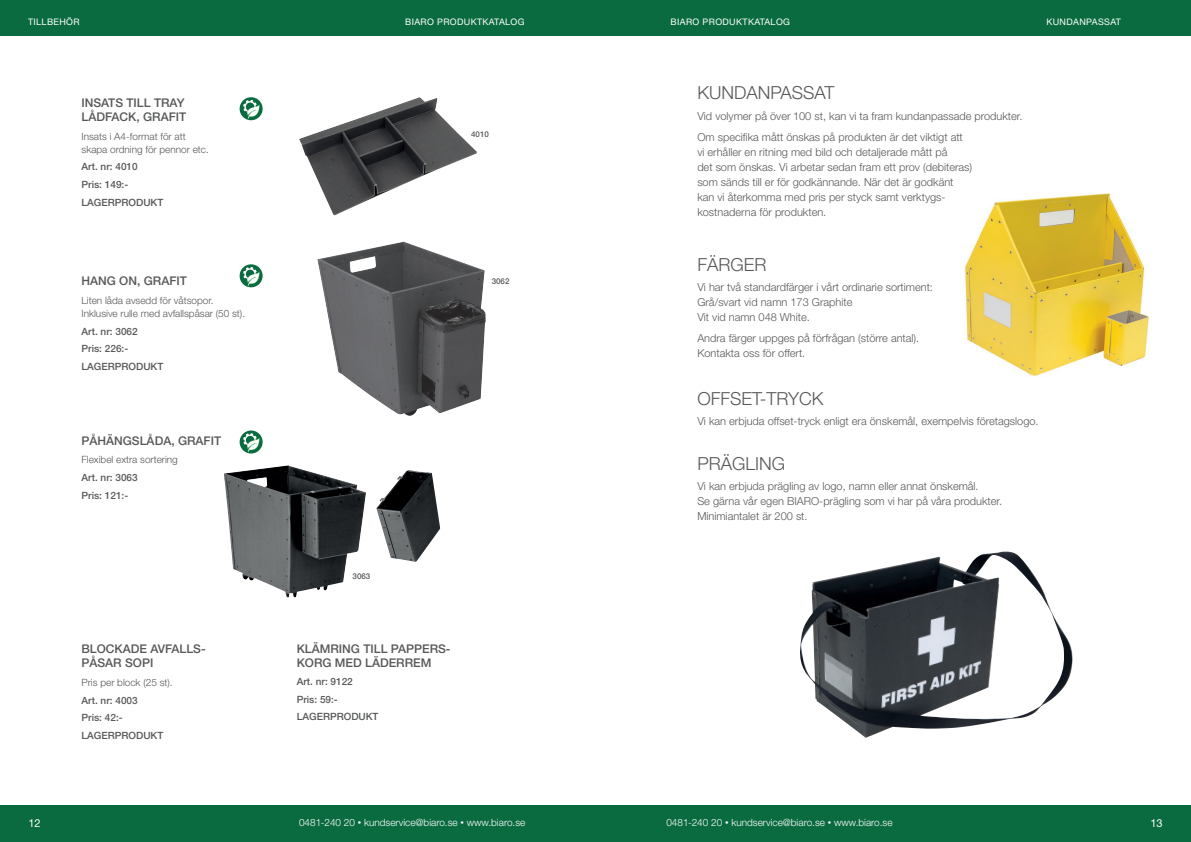
<style>
.page{position:relative;width:1191px;height:842px;background:#fff}
.page>*{position:absolute;margin:0;border:0;box-sizing:border-box;transform-origin:0 0}
.t1{font:300 18px "Helvetica Neue";color:#57585a}
.t2{font:500 12px/14.4px "Helvetica Neue";color:#57585a}
.t3{font:300 11px/15px "Helvetica Neue";color:#57585a}
.t4{font:11px "Helvetica Neue";color:#fff}
.t5{font:300 10px/13px "Helvetica Neue";color:#57585a}
.t6{font:500 10px/17.7px "Helvetica Neue";color:#57585a}
.t7{font:300 10px "Helvetica Neue";color:#fff}
.t8{font:9px "Helvetica Neue";letter-spacing:.04em;color:#fff}
.t9{font:500 8px "Helvetica Neue";color:#57585a}
.s1{font-size:7px}
</style>
<div class="page">
<div style="left:0;top:0;width:634px;height:36px;background:#0a6b40"></div>
<img style="left:317px;top:242px;width:169px;height:174px">
<img style="left:224px;top:465px;width:142px;height:132px">
<img style="left:376px;top:470px;width:64px;height:92px">
<img style="left:299px;top:97px;width:178px;height:119px">
<div style="left:0;top:805px;width:634px;height:37px;background:#0a6b40"></div>
<img style="left:965px;top:193px;width:184px;height:183px">
<div style="left:568px;top:0;width:623px;height:36px;background:#0a6b40"></div>
<img style="left:800px;top:551px;width:273px;height:187px">
<div style="left:557px;top:805px;width:634px;height:37px;background:#0a6b40"></div>
<svg style="left:240px;top:97px;width:23px;height:23px"></svg>
<svg style="left:243px;top:100px;width:16px;height:19px"></svg>
<svg style="left:240px;top:264px;width:23px;height:23px"></svg>
<svg style="left:243px;top:267px;width:16px;height:19px"></svg>
<svg style="left:240px;top:430px;width:23px;height:23px"></svg>
<svg style="left:243px;top:433px;width:16px;height:19px"></svg>
<p class="t8" style="left:28px;top:16px;width:53px">TILLBEHÖR</p>
<p class="t2" style="left:81px;top:95px;width:106px">INSATS TILL TRAY<br>LÅDFACK, GRAFIT</p>
<p class="t5" style="left:81px;top:129px;width:129px">Insats i A4-format för att skapa ordning för pennor etc.</p>
<p class="t6" style="left:81px;top:158px;width:83px">Art. nr: 4010<br>Pris: 149:-<br>LAGERPRODUKT</p>
<p class="t2" style="left:81px;top:274px;width:107px">HANG ON, GRAFIT</p>
<p class="t5" style="left:81px;top:294px;width:165px">Liten låda avsedd för våtsopor.<br>Inklusive rulle med avfallspåsar (50 st).</p>
<p class="t6" style="left:81px;top:322px;width:83px">Art. nr: 3062<br>Pris: 226:-<br>LAGERPRODUKT</p>
<p class="t2" style="left:81px;top:433px;width:141px">PÅHÄNGSLÅDA, GRAFIT</p>
<p class="t5" style="left:81px;top:453px;width:98px">Flexibel extra sortering</p>
<p class="t6" style="left:81px;top:469px;width:58px">Art. nr: 3063<br>Pris: 121:-</p>
<p class="t2" style="left:81px;top:641px;width:126px">BLOCKADE AVFALLS-<br>PÅSAR SOPI</p>
<p class="t5" style="left:81px;top:676px;width:93px">Pris per block (25 st).</p>
<p class="t6" style="left:81px;top:691px;width:83px">Art. nr: 4003<br>Pris: 42:-<br>LAGERPRODUKT</p>
<p class="t8" style="left:405px;top:16px;width:121px">BIARO PRODUKTKATALOG</p>
<p class="t9" style="left:471px;top:130px;width:19px">4010</p>
<p class="t9" style="left:492px;top:276px;width:19px">3062</p>
<p class="t9" style="left:352px;top:571px;width:19px">3063</p>
<p class="t2" style="left:297px;top:641px;width:155px">KLÄMRING TILL PAPPERS-<br>KORG MED LÄDERREM</p>
<p class="t6" style="left:297px;top:672px;width:83px">Art. nr: 9122<br>Pris: 59:-<br>LAGERPRODUKT</p>
<p class="t8" style="left:670px;top:16px;width:121px">BIARO PRODUKTKATALOG</p>
<p class="t8" style="left:1046px;top:16px;width:76px">KUNDANPASSAT</p>
<h1 class="t1" style="left:697px;top:82px;width:139px">KUNDANPASSAT</h1>
<p class="t3" style="left:697px;top:106px;width:326px;line-height:20.7px">Vid volymer på över 100 st, kan vi ta fram kundanpassade produkter.<br>Om specifika mått önskas på produkten är det viktigt att</p>
<p class="t3" style="left:697px;top:144px;width:276px">vi erhåller en ritning med bild och detaljerade mått på<br>det som önskas. Vi arbetar sedan fram ett prov (debiteras) som sänds till er för godkännande. När det är godkänt kan vi återkomma med pris per styck samt verktygs&shy;kostnaderna för produkten.</p>
<h1 class="t1" style="left:697px;top:253px;width:71px">FÄRGER</h1>
<p class="t3" style="left:697px;top:280px;width:237px">Vi har två standardfärger i vårt ordinarie sortiment:<br>Grå/svart vid namn 173 Graphite<br>Vit vid namn 048 White.</p>
<p class="t3" style="left:697px;top:330px;width:223px">Andra färger uppges på förfrågan (större antal).<br>Kontakta oss för offert.</p>
<h1 class="t1" style="left:697px;top:387px;width:128px">OFFSET-TRYCK</h1>
<p class="t3" style="left:697px;top:414px;width:343px">Vi kan erbjuda offset-tryck enligt era önskemål, exempelvis företagslogo.</p>
<h1 class="t1" style="left:697px;top:452px;width:89px">PRÄGLING</h1>
<p class="t3" style="left:697px;top:479px;width:306px">Vi kan erbjuda prägling av logo, namn eller annat önskemål.<br>Se gärna vår egen BIARO-prägling som vi har på våra produkter.<br>Minimiantalet är 200 st.</p>
<p class="t4" style="left:28px;top:816px;width:14px">12</p>
<p class="t7" style="left:299px;top:816px;width:228px">0481-240 20 <span class="s1">•</span> kundservice@biaro.se <span class="s1">•</span> www.biaro.se</p>
<p class="t7" style="left:666px;top:816px;width:228px">0481-240 20 <span class="s1">•</span> kundservice@biaro.se <span class="s1">•</span> www.biaro.se</p>
<p class="t4" style="left:1150px;top:816px;width:14px">13</p>
</div>
